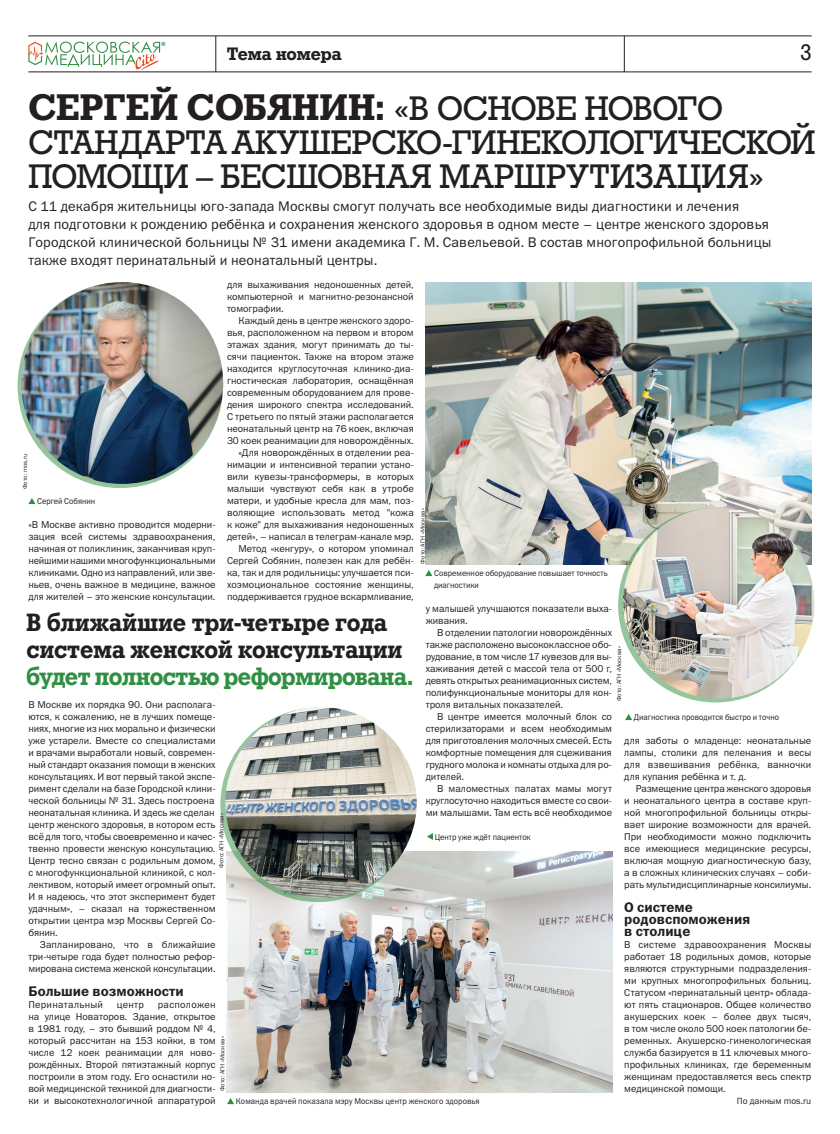
<style>
.page{position:relative;width:840px;height:1134px;background:#fff}
.page>*{position:absolute;margin:0;border:0;box-sizing:border-box;transform-origin:0 0}
.Заголовок___1{font:700 37px "Geo Slb 712 Md BT";letter-spacing:.015em;color:#231f20}
.Заголовок___1-2{font:34px/34px "Geo Slb 712 Md BT";letter-spacing:-.005em;color:#231f20}
.VINOS{font:700 25px/27px "Geo Slb 712 Md BT";letter-spacing:-.005em;color:#231f20;scale:.95 1}
.t1{font:22.5px "Geo Slb 712 Md BT";color:#231f20}
.t2{font:700 18px "Geo Slb 712 Md BT";letter-spacing:-.01em;color:#231f20}
._02_LID_BIG{font:14px/18px "Franklin Gothic Book ITC";letter-spacing:.01em;color:#231f20}
._05_PODZAG{font:14px/12px "Franklin Gothic Demi ITC";color:#231f20}
._03_TEXT2{font:10px/12px "Franklin Gothic Book ITC";color:#231f20;text-align:justify}
._03_ТХТ{font:10px/12px "Franklin Gothic Book ITC";color:#231f20;text-align:justify}
._03_ТХТ-2{font:10px "Franklin Gothic Book ITC";letter-spacing:.025em;color:#231f20}
._03_TEXT2-2{font:9px "Franklin Gothic Book ITC";color:#231f20}
._04_PODPIS_FOTO{font:8.5px/12px "Franklin Gothic Book ITC";color:#231f20;scale:.94 1}
.FOTO{font:6px "Franklin Gothic Book ITC";letter-spacing:.025em;color:#231f20}
.t3{font:6px "Franklin Gothic Demi ITC";color:#318f43}
.s1{font-weight:400;font-size:34px}
.s2{color:#318f43}
</style>
<div class="page">
<hr style="left:28px;top:36px;width:783px;height:1px;background:#231f20">
<hr style="left:28px;top:72px;width:783px;height:1px;background:#231f20">
<hr style="left:215px;top:36px;width:1px;height:36px;background:#231f20">
<hr style="left:623px;top:36px;width:1px;height:36px;background:#231f20">
<svg style="left:28px;top:42px;width:132px;height:28px"></svg>
<svg style="left:28px;top:498px;width:7px;height:6px"></svg>
<svg style="left:18px;top:283px;width:205px;height:205px"></svg>
<img style="left:21px;top:282px;width:202px;height:202px;border-radius:101px">
<svg style="left:625px;top:714px;width:6px;height:6px"></svg>
<img style="left:425px;top:282px;width:386px;height:282px">
<svg style="left:425px;top:570px;width:7px;height:6px"></svg>
<svg style="left:617px;top:508px;width:195px;height:194px"></svg>
<img style="left:622px;top:507px;width:192px;height:192px;border-radius:96px">
<img style="left:226px;top:852px;width:386px;height:240px">
<svg style="left:227px;top:1098px;width:7px;height:6px"></svg>
<svg style="left:427px;top:833px;width:6px;height:7px"></svg>
<svg style="left:220px;top:708px;width:195px;height:194px"></svg>
<img style="left:225px;top:707px;width:191px;height:191px;border-radius:96px">
<p class="t3" style="left:161px;top:40px;width:6px">®</p>
<h3 class="t2" style="left:227px;top:42px;width:116px">Тема номера</h3>
<h3 class="t1" style="left:800px;top:38px;width:13px">3</h3>
<p class="Заголовок___1" style="left:29px;top:83px;width:695px">СЕРГЕЙ СОБЯНИН: <span class="s1">«В ОСНОВЕ НОВОГО</span></p>
<p class="Заголовок___1-2" style="left:29px;top:126px;width:788px">СТАНДАРТА АКУШЕРСКО-ГИНЕКОЛОГИЧЕСКОЙ<br>ПОМОЩИ – БЕСШОВНАЯ МАРШРУТИЗАЦИЯ»</p>
<p class="_02_LID_BIG" style="left:28px;top:197px;width:744px">С 11 декабря жительницы юго-запада Москвы смогут получать все необходимые виды диагностики и лечения<br>для подготовки к рождению ребёнка и сохранения женского здоровья в одном месте – центре женского здоровья Городской клинической больницы № 31 имени академика Г. М. Савельевой. В состав многопрофильной больницы также входят перинатальный и неонатальный центры.</p>
<p class="FOTO" style="left:21px;top:489px;width:37px;rotate:-90deg">Фото: mos.ru</p>
<p class="_04_PODPIS_FOTO" style="left:37px;top:495px;width:63px">Сергей Собянин</p>
<p class="_03_ТХТ" style="left:28px;top:518px;width:189px">«В Москве активно проводится модерни&shy;зация всей системы здравоохранения, начиная от поликлиник, заканчивая круп&shy;нейшими нашими многофункциональными клиниками. Одно из направлений, или зве&shy;ньев, очень важное в медицине, важное для жителей – это женские консультации.</p>
<p class="_03_ТХТ" style="left:227px;top:278px;width:188px">для выхаживания недоношенных детей, компьютерной и магнитно-резонансной томографии.</p>
<p class="_03_TEXT2" style="left:227px;top:314px;width:188px;text-indent:11px">Каждый день в центре женского здоро&shy;вья, расположенном на первом и втором этажах здания, могут принимать до ты&shy;сячи пациенток. Также на втором этаже находится круглосуточная клинико-диа&shy;гностическая лаборатория, оснащённая современным оборудованием для прове&shy;дения широкого спектра исследований.<br>С третьего по пятый этажи располагается неонатальный центр на 76 коек, включая 30 коек реанимации для новорождённых.</p>
<p class="_03_TEXT2" style="left:227px;top:446px;width:188px;text-indent:11px">«Для новорождённых в отделении реа&shy;нимации и интенсивной терапии устано&shy;вили кувезы-трансформеры, в которых малыши чувствуют себя как в утробе матери, и удобные кресла для мам, поз&shy;воляющие использовать метод "кожа к коже" для выхаживания недоношенных детей», – написал в телеграм-канале мэр.</p>
<p class="_03_TEXT2" style="left:227px;top:542px;width:188px;text-indent:11px">Метод «кенгуру», о котором упоминал Сергей Собянин, полезен как для ребён&shy;ка, так и для родильницы: улучшается пси&shy;хоэмоциональное состояние женщины, поддерживается грудное вскармливание,</p>
<p class="FOTO" style="left:418px;top:563px;width:57px;rotate:-90deg">Фото: АГН «Москва»</p>
<p class="_04_PODPIS_FOTO" style="left:434px;top:567px;width:186px">Современное оборудование повышает точность диагностики</p>
<p class="_03_TEXT2" style="left:425px;top:602px;width:188px">у малышей улучшаются показатели выха&shy;живания.</p>
<p class="_03_TEXT2" style="left:425px;top:626px;width:188px;text-indent:11px">В отделении патологии новорождённых также расположено высококлассное обо&shy;рудование, в том числе 17 кувезов для вы&shy;хаживания детей с массой тела от 500 г, девять открытых реанимационных систем, полифункциональные мониторы для кон&shy;троля витальных показателей.</p>
<p class="_03_TEXT2" style="left:425px;top:710px;width:188px;text-indent:11px">В центре имеется молочный блок со стерилизаторами и всем необходимым для приготовления молочных смесей. Есть комфортные помещения для сцеживания грудного молока и комнаты отдыха для ро&shy;дителей.</p>
<p class="_03_TEXT2" style="left:425px;top:782px;width:188px;text-indent:11px">В маломестных палатах мамы могут круглосуточно находиться вместе со свои&shy;ми малышами. Там есть всё необходимое</p>
<p class="VINOS" style="left:26px;top:610px;width:408px">В ближайшие три-четыре года система женской консультации <span class="s2">будет полностью реформирована.</span></p>
<p class="FOTO" style="left:615px;top:701px;width:57px;rotate:-90deg">Фото: АГН «Москва»</p>
<p class="_03_ТХТ" style="left:28px;top:698px;width:189px">В Москве их порядка 90. Они располага&shy;ются, к сожалению, не в лучших помеще&shy;ниях, многие из них морально и физически уже устарели. Вместе со специалистами и врачами выработали новый, современ&shy;ный стандарт оказания помощи в женских консультациях. И вот первый такой экспе&shy;римент сделали на базе Городской клини&shy;ческой больницы № 31. Здесь построена неонатальная клиника. И здесь же сделан центр женского здоровья, в котором есть всё для того, чтобы своевременно и качес&shy;твенно провести женскую консультацию.<br>Центр тесно связан с родильным домом, с многофункциональной клиникой, с кол&shy;лективом, который имеет огромный опыт.<br>И я надеюсь, что этот эксперимент будет удачным», – сказал на торжественном открытии центра мэр Москвы Сергей Со&shy;бянин.</p>
<p class="_03_TEXT2" style="left:28px;top:938px;width:189px;text-indent:11px">Запланировано, что в ближайшие три-четыре года будет полностью рефор&shy;мирована система женской консультации.</p>
<p class="_05_PODZAG" style="left:28px;top:986px;width:157px">Большие возможности</p>
<p class="_03_ТХТ-2" style="left:28px;top:998px;width:76px">Перинатальный</p>
<p class="_03_ТХТ" style="left:117px;top:998px;width:29px">центр</p>
<p class="_04_PODPIS_FOTO" style="left:633px;top:711px;width:156px">Диагностика проводится быстро и точно</p>
<p class="_03_TEXT2" style="left:624px;top:734px;width:188px">для заботы о младенце: неонатальные лампы, столики для пеленания и весы для взвешивания ребёнка, ванночки для купания ребёнка и т. д.</p>
<p class="_03_TEXT2" style="left:624px;top:782px;width:188px;text-indent:11px">Размещение центра женского здоровья и неонатального центра в составе круп&shy;ной многопрофильной больницы откры&shy;вает широкие возможности для врачей.<br>При необходимости можно подключить все имеющиеся медицинские ресурсы, включая мощную диагностическую базу, а в сложных клинических случаях – соби&shy;рать мультидисциплинарные консилиумы.</p>
<p class="_05_PODZAG" style="left:624px;top:902px;width:127px">О системе родовспоможения в столице</p>
<p class="_03_ТХТ" style="left:624px;top:938px;width:188px">В системе здравоохранения Москвы работает 18 родильных домов, которые являются структурными подразделения&shy;ми крупных многопрофильных больниц.<br>Статусом «перинатальный центр» облада&shy;ют пять стационаров. Общее количество акушерских коек – более двух тысяч, в том числе около 500 коек патологии бе&shy;ременных. Акушерско-гинекологическая служба базируется в 11 ключевых много&shy;профильных клиниках, где беременным женщинам предоставляется весь спектр медицинской помощи.</p>
<p class="_03_TEXT2-2" style="left:736px;top:1095px;width:76px">По данным mos.ru</p>
<p class="FOTO" style="left:217px;top:868px;width:57px;rotate:-90deg">Фото: АГН «Москва»</p>
<p class="_04_PODPIS_FOTO" style="left:434px;top:831px;width:104px">Центр уже ждёт пациенток</p>
<p class="_03_ТХТ" style="left:28px;top:998px;width:189px;text-indent:129px">расположен на улице Новаторов. Здание, открытое в 1981 году, – это бывший роддом № 4, который рассчитан на 153 койки, в том числе 12 коек реанимации для ново&shy;рождённых. Второй пятиэтажный корпус построили в этом году. Его оснастили но&shy;вой медицинской техникой для диагности&shy;ки и высокотехнологичной аппаратурой</p>
<p class="FOTO" style="left:218px;top:1091px;width:57px;rotate:-90deg">Фото: АГН «Москва»</p>
<p class="_04_PODPIS_FOTO" style="left:236px;top:1095px;width:261px">Команда врачей показала мэру Москвы центр женского здоровья</p>
</div>
